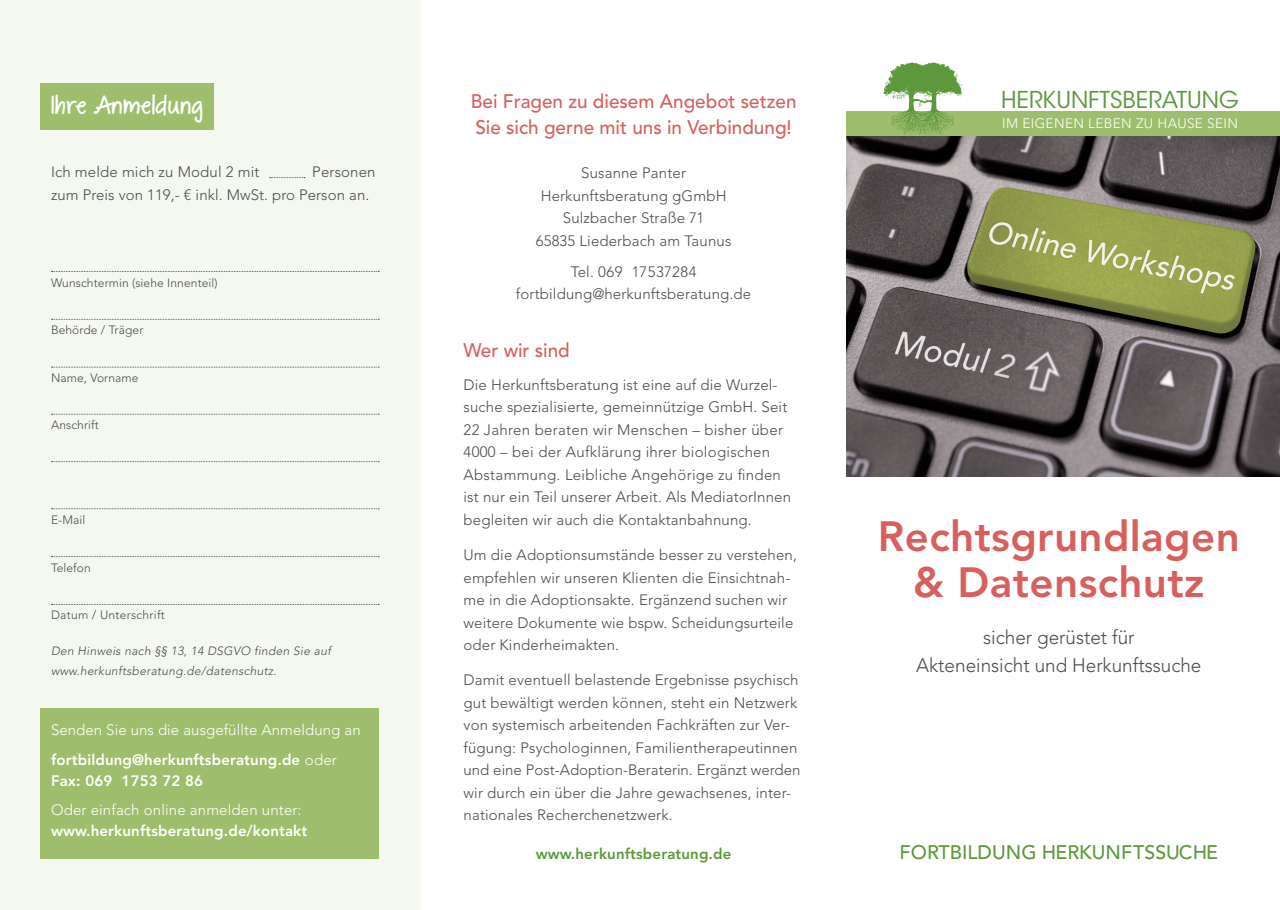
<style>
.page{position:relative;width:1280px;height:910px;background:#fff}
.page>*{position:absolute;margin:0;border:0;box-sizing:border-box;transform-origin:0 0}
.t1{font:800 42px/46.5px "Avenir LT Std";letter-spacing:.01em;color:#d7605c;text-align:center}
.t2{font:23.1px "ITC Avant Garde Std";color:#5e983d}
.t3{font:700 22.5px "The Great Escape";letter-spacing:.025em;color:#fff}
.t4{font:500 19.5px/25.5px "Avenir LT Std";color:#d7605c}
.t5{font:300 19.5px/28.5px "Avenir LT Std";color:#4b4c4d;text-align:center}
.t6{font:500 19.5px "Avenir LT Std";color:#5e983d}
.t7{font:300 15px/22.5px "Avenir LT Std";letter-spacing:.01em;color:#4b4c4d}
.t8{font:300 15px/29.5px "Avenir LT Std";letter-spacing:.01em;color:#fff}
.t9{font:800 15px "Avenir LT Std";letter-spacing:.01em;color:#fff}
.t10{font:800 15px "Avenir LT Std";letter-spacing:.01em;color:#5e983d}
.t11{font:300 13.65px "Avenir LT Std";letter-spacing:.025em;color:#fff}
.t12{font:300 12px "Avenir LT Std";letter-spacing:.01em;color:#4b4c4d}
.t13{font:italic 300 12px/19.5px "Avenir LT Std";letter-spacing:.025em;color:#4b4c4d}
.s1{font-weight:800}
</style>
<div class="page">
<div style="left:0;top:0;width:421px;height:910px;background:#f5f8f0"></div>
<svg style="left:51px;top:319px;width:328px;height:1px"></svg>
<svg style="left:51px;top:367px;width:328px;height:1px"></svg>
<svg style="left:51px;top:414px;width:328px;height:1px"></svg>
<svg style="left:51px;top:461px;width:328px;height:1px"></svg>
<svg style="left:51px;top:556px;width:328px;height:1px"></svg>
<div style="left:40px;top:83px;width:174px;height:47px;background:#9fbe6d"></div>
<svg style="left:51px;top:508px;width:328px;height:1px"></svg>
<svg style="left:51px;top:271px;width:328px;height:1px"></svg>
<svg style="left:51px;top:604px;width:328px;height:1px"></svg>
<img style="left:846px;top:136px;width:434px;height:340px">
<div style="left:846px;top:112px;width:434px;height:24px;background:#9fbe6d"></div>
<img style="left:880px;top:62px;width:86px;height:80px">
<div style="left:40px;top:708px;width:338px;height:151px;background:#9fbe6d"></div>
<svg style="left:270px;top:177px;width:35px;height:1px"></svg>
<h3 class="t3" style="left:51px;top:93px;width:153px">Ihre Anmeldung</h3>
<p class="t7" style="left:51px;top:161px;width:210px">Ich melde mich zu Modul 2 mit</p>
<p class="t7" style="left:51px;top:161px;width:326px;text-indent:261px">Personen zum Preis von 119,- € inkl. MwSt. pro Person an.</p>
<p class="t12" style="left:51px;top:275px;width:168px">Wunschtermin (siehe Innenteil)</p>
<p class="t12" style="left:51px;top:323px;width:94px">Behörde / Träger</p>
<p class="t12" style="left:51px;top:370px;width:89px">Name, Vorname</p>
<p class="t12" style="left:51px;top:418px;width:49px">Anschrift</p>
<p class="t12" style="left:51px;top:513px;width:36px">E-Mail</p>
<p class="t12" style="left:51px;top:560px;width:41px">Telefon</p>
<p class="t12" style="left:51px;top:608px;width:115px">Datum / U nterschrift</p>
<p class="t13" style="left:51px;top:642px;width:281px">Den Hinweis nach §§ 13, 14 DSGVO finden Sie auf www.herkunftsberatung.de/datenschutz.</p>
<p class="t8" style="left:51px;top:715px;width:311px">Senden Sie uns die ausgefüllte Anmeldung an <span class="s1">fortbildung@herkunftsberatung.de</span> oder</p>
<p class="t9" style="left:51px;top:772px;width:153px">Fax: 069 1753 72 86</p>
<p class="t8" style="left:51px;top:795px;width:252px">Oder einfach online anmelden unter:</p>
<p class="t9" style="left:51px;top:822px;width:258px">www.herkunftsberatung.de/kontakt</p>
<h3 class="t4" style="left:471px;top:89px;width:327px">Bei Fragen zu diesem Angebot setzen<br>Sie sich gerne mit uns in Verbindung!</h3>
<p class="t7" style="left:536px;top:162px;width:197px;text-align:center">Susanne Panter<br>Herkunftsberatung gGmbH<br>Sulzbacher Straße 71<br>65835 Liederbach am Taunus</p>
<p class="t7" style="left:516px;top:260px;width:237px;text-align:center">Tel. 069 17537284 fortbildung@herkunftsberatung.de</p>
<h3 class="t4" style="left:464px;top:338px;width:108px">Wer wir sind</h3>
<p class="t7" style="left:464px;top:373px;width:329px">Die Herkunftsberatung ist eine auf die Wurzel&shy;suche spezialisierte, gemeinnützige GmbH. Seit 22 Jahren beraten wir Menschen – bisher über 4000 – bei der Aufklärung ihrer biologischen Abstammung. Leibliche Angehörige zu finden ist nur ein Teil unserer Arbeit. Als MediatorInnen begleiten wir auch die Kontaktanbahnung.</p>
<p class="t7" style="left:464px;top:544px;width:335px">U m die Adoptionsumstände besser zu verstehen, empfehlen wir unseren Klienten die Einsichtnah&shy;me in die Adoptionsakte. Ergänzend suchen wir weitere Dokumente wie bspw. Scheidungsurteile oder Kinderheimakten.</p>
<p class="t7" style="left:464px;top:669px;width:338px">Damit eventuell belastende Ergebnisse psychisch gut bewältigt werden können, steht ein N etzwerk von systemisch arbeitenden Fachkräften zur Ver&shy;fügung: Psychologinnen, Familientherapeutinnen und eine Post-Adoption-Beraterin. Ergänzt werden wir durch ein über die Jahre gewachsenes, inter&shy;nationales Recherchenetzwerk.</p>
<p class="t10" style="left:536px;top:844px;width:197px">www.herkunftsberatung.de</p>
<h2 class="t2" style="left:1001px;top:86px;width:239px">HERKUNFTSBERATUNG</h2>
<p class="t11" style="left:1002px;top:116px;width:237px">Im eigenen Leben zu Hause sei n</p>
<h1 class="t1" style="left:878px;top:513px;width:363px">Rechtsgrundlagen &amp; Datenschutz</h1>
<h3 class="t5" style="left:916px;top:623px;width:287px">sicher gerüstet für<br>Akteneinsicht und Herkunftssuche</h3>
<h3 class="t6" style="left:900px;top:841px;width:320px">Fortbildung Herkunftssuche</h3>
</div>
